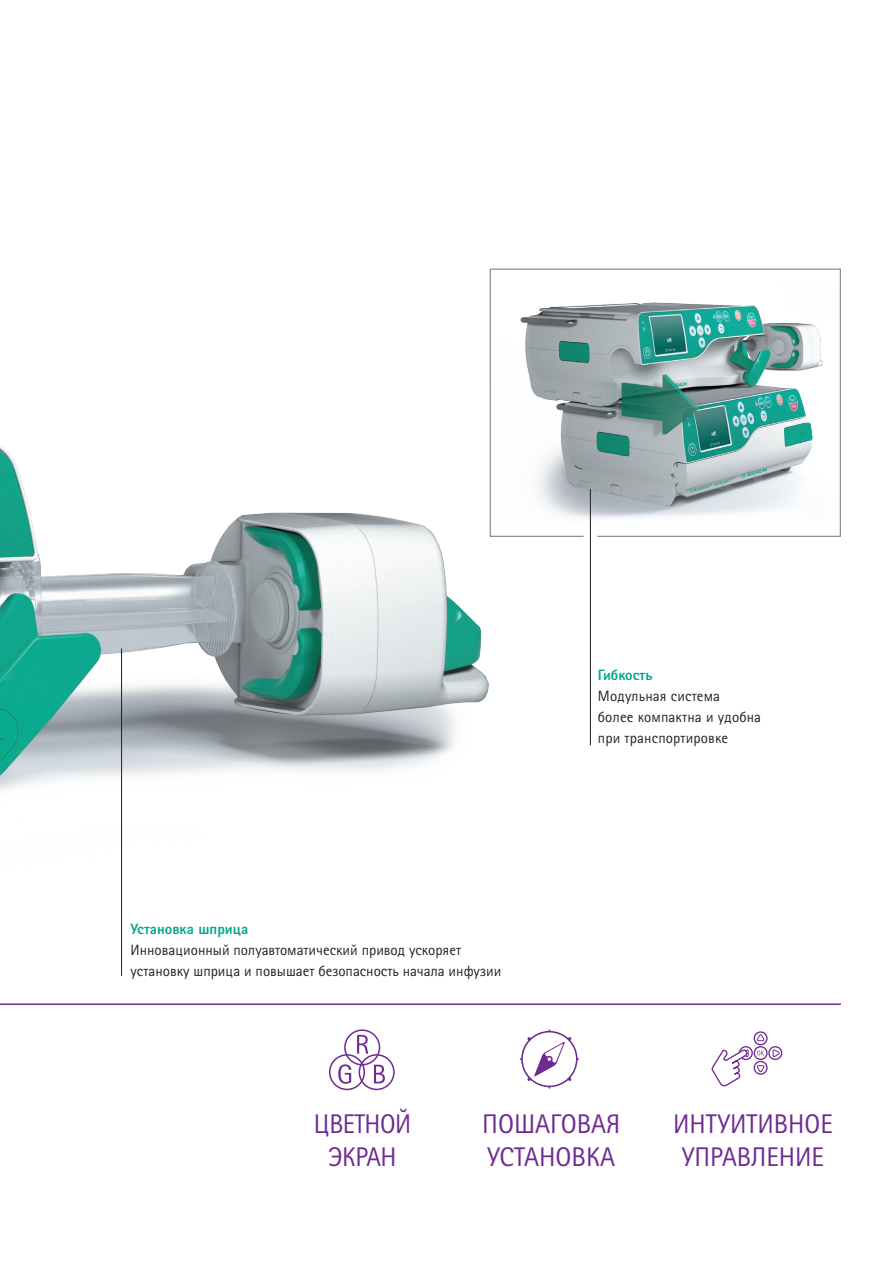
<style>
.page{position:relative;width:893px;height:1263px;background:#fff}
.page>*{position:absolute;margin:0;border:0;box-sizing:border-box;transform-origin:0 0}
.t1{font:27px/33px "Rotis Sans Serif Pro Cyr";color:#702b91;text-align:center}
.t2{font:27px/33px "Rotis Sans Serif Pro Cyr";letter-spacing:-.02em;color:#702b91;text-align:center}
.t3{font:15px/21px "Rotis Sans Serif Pro Cyr";color:#231f20}
.t4{font:800 15px "Rotis Sans Serif Pro Cyr";color:#00a78e}
</style>
<div class="page">
<hr style="left:0;top:1003px;width:841px;height:2px;background:#702b91">
<div style="left:754px;top:1031px;width:14px;height:14px;border:1px solid #702b91;border-radius:50%"></div>
<svg style="left:711px;top:1034px;width:72px;height:53px"></svg>
<img style="left:0;top:445px;width:489px;height:452px">
<hr style="left:121px;top:648px;width:1px;height:328px;background:#231f20">
<svg style="left:489px;top:268px;width:352px;height:269px"></svg>
<hr style="left:590px;top:489px;width:1px;height:256px;background:#231f20">
<div style="left:344px;top:1029px;width:36px;height:36px;border:2px solid #702b91;border-radius:50%"></div>
<div style="left:329px;top:1054px;width:36px;height:36px;border:2px solid #702b91;border-radius:50%"></div>
<div style="left:359px;top:1054px;width:36px;height:36px;border:2px solid #702b91;border-radius:50%"></div>
<svg style="left:357px;top:1035px;width:11px;height:18px"></svg>
<svg style="left:338px;top:1064px;width:13px;height:20px"></svg>
<svg style="left:374px;top:1065px;width:11px;height:18px"></svg>
<hr style="left:549px;top:1030px;width:1px;height:58px;background:#702b91">
<hr style="left:520px;top:1058px;width:58px;height:2px;background:#702b91">
<svg style="left:521px;top:1031px;width:56px;height:56px"></svg>
<p class="t4" style="left:131px;top:919px;width:119px">Установка шприца</p>
<p class="t3" style="left:131px;top:939px;width:372px">Инновационный полуавтоматический привод ускоряет установку шприца и повышает безопасность начала инфузии</p>
<p class="t4" style="left:598px;top:665px;width:56px">Гибкость</p>
<p class="t3" style="left:598px;top:685px;width:165px">Модульная система<br>более компактна и удобна при транспортировке</p>
<h1 class="t2" style="left:314px;top:1107px;width:99px">ЦВЕТНОЙ<br>ЭКРАН</h1>
<h1 class="t1" style="left:482px;top:1107px;width:139px;text-align:left">ПОШАГОВАЯ<br>УСТАНОВКА</h1>
<h1 class="t1" style="left:673px;top:1107px;width:161px">ИНТУИТИВНОЕ<br>УПРАВЛЕНИЕ</h1>
</div>
